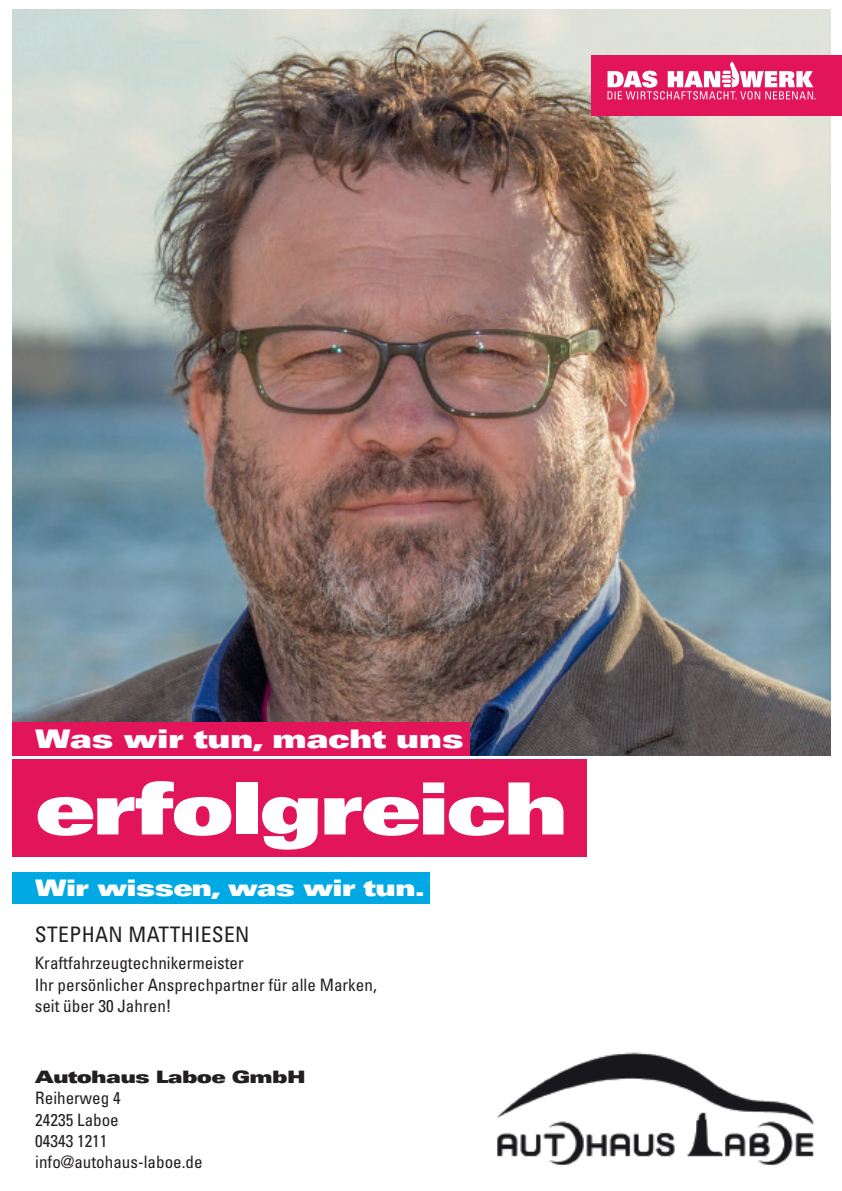
<style>
.page{position:relative;width:842px;height:1191px;background:#fff}
.page>*{position:absolute;margin:0;border:0;box-sizing:border-box;transform-origin:0 0}
.t1{font:72px "Univers LT Std X Black Ex";letter-spacing:-.045em;color:#fff}
.t2{font:25.6px "Univers LT Std X Black Ex";letter-spacing:-.02em;color:#fff}
.t3{font:22.8px "Univers LT Std X Black Ex";letter-spacing:-.04em;color:#fff}
.t4{font:condensed 21.4px "Univers LT Std";letter-spacing:.02em;color:#231f20}
.t5{font:condensed 17.2px/21.4px "Univers LT Std";color:#231f20}
.t6{font:17.2px "Univers LT Std X Black Ex";letter-spacing:-.04em;color:#231f20}
</style>
<div class="page">
<img style="left:13px;top:9px;width:818px;height:746px">
<div style="left:13px;top:722px;width:457px;height:34px;background:#e3155a"></div>
<img style="left:497px;top:1052px;width:317px;height:114px">
<div style="left:591px;top:55px;width:251px;height:61px;background:#e3155a"></div>
<svg style="left:607px;top:62px;width:208px;height:38px"></svg>
<div style="left:13px;top:759px;width:574px;height:98px;background:#e3155a"></div>
<div style="left:13px;top:872px;width:417px;height:31px;background:#00a8e4"></div>
<h2 class="t2" style="left:35px;top:724px;width:431px">Was wir tun, macht uns</h2>
<h1 class="t1" style="left:35px;top:766px;width:536px">erfolgreich</h1>
<h3 class="t3" style="left:35px;top:874px;width:391px">Wir wissen, was wir tun.</h3>
<p class="t4" style="left:35px;top:920px;width:216px">STEPHAN MATTHIESEN</p>
<p class="t5" style="left:35px;top:952px;width:343px">Kraftfahrzeugtechnikermeister<br>Ihr persönlicher Ansprechpartner für alle Marken, seit über 30 Jahren!</p>
<p class="t6" style="left:35px;top:1066px;width:272px">Autohaus Laboe GmbH</p>
<p class="t5" style="left:35px;top:1087px;width:169px">Reiherweg 4<br>24235 Laboe<br>04343 1211 info@autohaus-laboe.de</p>
</div>
